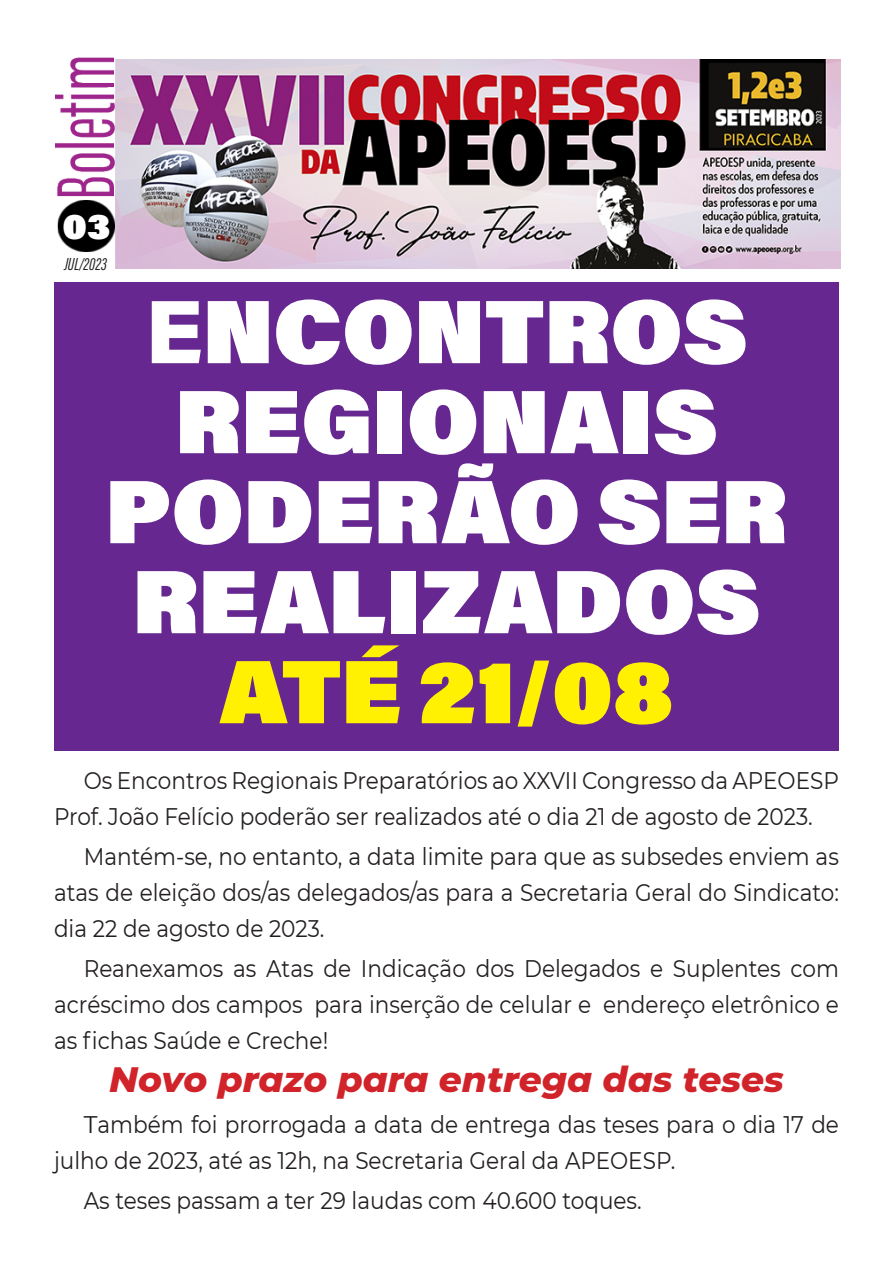
<style>
.page{position:relative;width:893px;height:1263px;background:#fff}
.page>*{position:absolute;margin:0;border:0;box-sizing:border-box;transform-origin:0 0}
.t1{font:900 90px/90px "Acumin Pro";color:#fff;text-align:center}
.t2{font:italic 800 36px "Montserrat";color:#d1232a}
.t3{font:900 36px "Acumin Pro";color:#fff}
.t4{font:24px/36px "Montserrat";color:#231f20;text-align:justify;scale:.9 1}
.t5{font:24px/36px "Montserrat";color:#231f20}
.t6{font:italic 18px "Acumin Pro Extra Cond";color:#231f20}
.s1{font-style:inherit}
.s2{color:#fff101}
</style>
<div class="page">
<div style="left:54px;top:282px;width:785px;height:468px;background:#662790"></div>
<img style="left:55px;top:57px;width:786px;height:212px">
<p class="t3" style="left:62px;top:201px;width:49px">03</p>
<p class="t6" style="left:64px;top:253px;width:44px">JUL/2023</p>
<p class="t1" style="left:105px;top:283px;width:684px"><span class="s1">E</span>NCONTROS<br>REGIONAIS<br>PODERÃO SER<br>REALIZADOS<br><span class="s2">ATÉ 21/08</span></p>
<p class="t4" style="left:54px;top:761px;width:874px;text-indent:30px">Os Encontros Regionais Preparatórios ao XXVII Congresso da APEOESP<br>Prof. João Felício poderão ser realizados até o dia 21 de agosto de 2023.</p>
<p class="t4" style="left:54px;top:837px;width:874px;text-indent:30px">Mantém-se, no entanto, a data limite para que as subsedes enviem as atas de eleição dos/as delegados/as para a Secretaria Geral do Sindicato: dia 22 de agosto de 2023.</p>
<p class="t4" style="left:54px;top:950px;width:874px;text-indent:30px">Reanexamos as Atas de Indicação dos Delegados e Suplentes com acréscimo dos campos para inserção de celular e endereço eletrônico e as fichas Saúde e Creche!</p>
<p class="t2" style="left:109px;top:1053px;width:676px">Novo prazo para entrega das teses</p>
<p class="t5" style="left:54px;top:1105px;width:786px;text-indent:30px">Também foi prorrogada a data de entrega das teses para o dia 17 de julho de 2023, até as 12h, na Secretaria Geral da APEOESP.</p>
<p class="t4" style="left:84px;top:1181px;width:621px">As teses passam a ter 29 laudas com 40.600 toques.</p>
</div>
